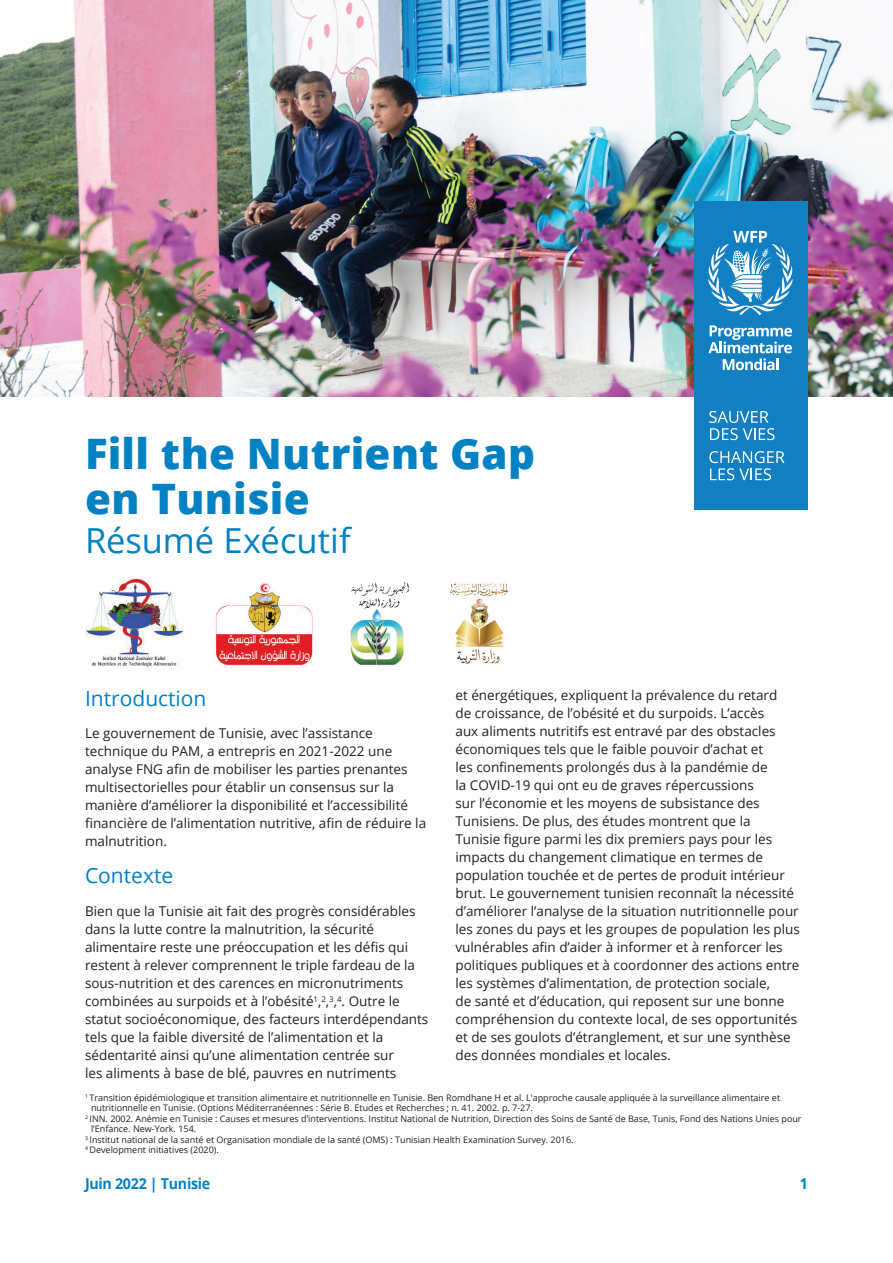
<style>
.page{position:relative;width:893px;height:1263px;background:#fff}
.page>*{position:absolute;margin:0;border:0;box-sizing:border-box;transform-origin:0 0}
.t1{font:800 42px/45px "Open Sans";letter-spacing:.005em;color:#0081c4}
.t2{font:34.5px "Open Sans";color:#0081c4}
.t3{font:21px "Open Sans";color:#0081c4}
.t4{font:700 15px "Open Sans";letter-spacing:-.02em;color:#0081c4;scale:.95 1}
.t5{font:13.5px/18px "Open Sans";color:#231f20}
.t6{font:9px "Open Sans";color:#231f20}
</style>
<div class="page">
<img style="left:0;top:0;width:893px;height:397px">
<div style="left:694px;top:201px;width:114px;height:308px;background:#127fc2"></div>
<svg style="left:709px;top:411px;width:65px;height:29px"></svg>
<svg style="left:709px;top:451px;width:76px;height:29px"></svg>
<svg style="left:708px;top:325px;width:84px;height:45px"></svg>
<svg style="left:708px;top:231px;width:85px;height:84px"></svg>
<img style="left:85px;top:578px;width:99px;height:89px">
<img style="left:215px;top:583px;width:98px;height:83px">
<img style="left:350px;top:582px;width:60px;height:83px">
<img style="left:450px;top:583px;width:58px;height:81px">
<h1 class="t1" style="left:85px;top:429px;width:452px">Fill the Nutrient Gap en Tunisie</h1>
<h2 class="t2" style="left:85px;top:517px;width:267px">Résumé Exécutif</h2>
<p class="t5" style="left:455px;top:686px;width:346px">et énergétiques, expliquent la prévalence du retard<br>de croissance, de l’obésité et du surpoids. L’accès<br>aux aliments nutritifs est entravé par des obstacles économiques tels que le faible pouvoir d’achat et<br>les confinements prolongés dus à la pandémie de<br>la COVID-19 qui ont eu de graves répercussions<br>sur l’économie et les moyens de subsistance des Tunisiens. De plus, des études montrent que la<br>Tunisie figure parmi les dix premiers pays pour les impacts du changement climatique en termes de population touchée et de pertes de produit intérieur brut. Le gouvernement tunisien reconnaît la nécessité d’améliorer l’analyse de la situation nutritionnelle pour les zones du pays et les groupes de population les plus vulnérables afin d’aider à informer et à renforcer les politiques publiques et à coordonner des actions entre les systèmes d’alimentation, de protection sociale,<br>de santé et d’éducation, qui reposent sur une bonne compréhension du contexte local, de ses opportunités et de ses goulots d’étranglement, et sur une synthèse des données mondiales et locales.</p>
<p class="t6" style="left:85px;top:1091px;width:697px"><sup>1</sup> Transition épidémiologique et transition alimentaire et nutritionnelle en Tunisie. Ben Romdhane H et al. L'approche causale appliquée à la surveillance alimentaire et</p>
<p class="t6" style="left:91px;top:1102px;width:443px">nutritionnelle en Tunisie. (Options Méditerranéennes : Série B. Etudes et Recherches ; n. 41. 2002. p. 7-27.</p>
<p class="t6" style="left:85px;top:1112px;width:718px"><sup>2</sup> INN. 2002. Anémie en Tunisie : Causes et mesures d’interventions. Institut National de Nutrition, Direction des Soins de Santé de Base, Tunis, Fond des Nations Unies pour</p>
<p class="t6" style="left:91px;top:1123px;width:107px">l’Enfance. New-York. 154.</p>
<p class="t6" style="left:85px;top:1133px;width:490px"><sup>3</sup> Institut national de la santé et Organisation mondiale de la santé (OMS) : Tunisian Health Examination Survey. 2016.</p>
<p class="t6" style="left:85px;top:1144px;width:135px"><sup>4</sup> Development initiatives (2020).</p>
<h3 class="t3" style="left:85px;top:684px;width:123px">Introduction</h3>
<p class="t5" style="left:85px;top:723px;width:343px">Le gouvernement de Tunisie, avec l’assistance technique du PAM, a entrepris en 2021-2022 une analyse FNG afin de mobiliser les parties prenantes multisectorielles pour établir un consensus sur la manière d’améliorer la disponibilité et l’accessibilité financière de l’alimentation nutritive, afin de réduire la malnutrition.</p>
<h3 class="t3" style="left:85px;top:861px;width:90px">Contexte</h3>
<p class="t5" style="left:85px;top:902px;width:345px">Bien que la Tunisie ait fait des progrès considérables dans la lutte contre la malnutrition, la sécurité alimentaire reste une préoccupation et les défis qui restent à relever comprennent le triple fardeau de la sous-nutrition et des carences en micronutriments combinées au surpoids et à l’obésité<sup>1</sup>,<sup>2</sup>,<sup>3</sup>,<sup>4</sup>. Outre le statut socioéconomique, des facteurs interdépendants tels que la faible diversité de l’alimentation et la sédentarité ainsi qu’une alimentation centrée sur<br>les aliments à base de blé, pauvres en nutriments</p>
<p class="t4" style="left:85px;top:1173px;width:133px">Juin 2022 | Tunisie</p>
<p class="t4" style="left:800px;top:1173px;width:10px">1</p>
</div>
